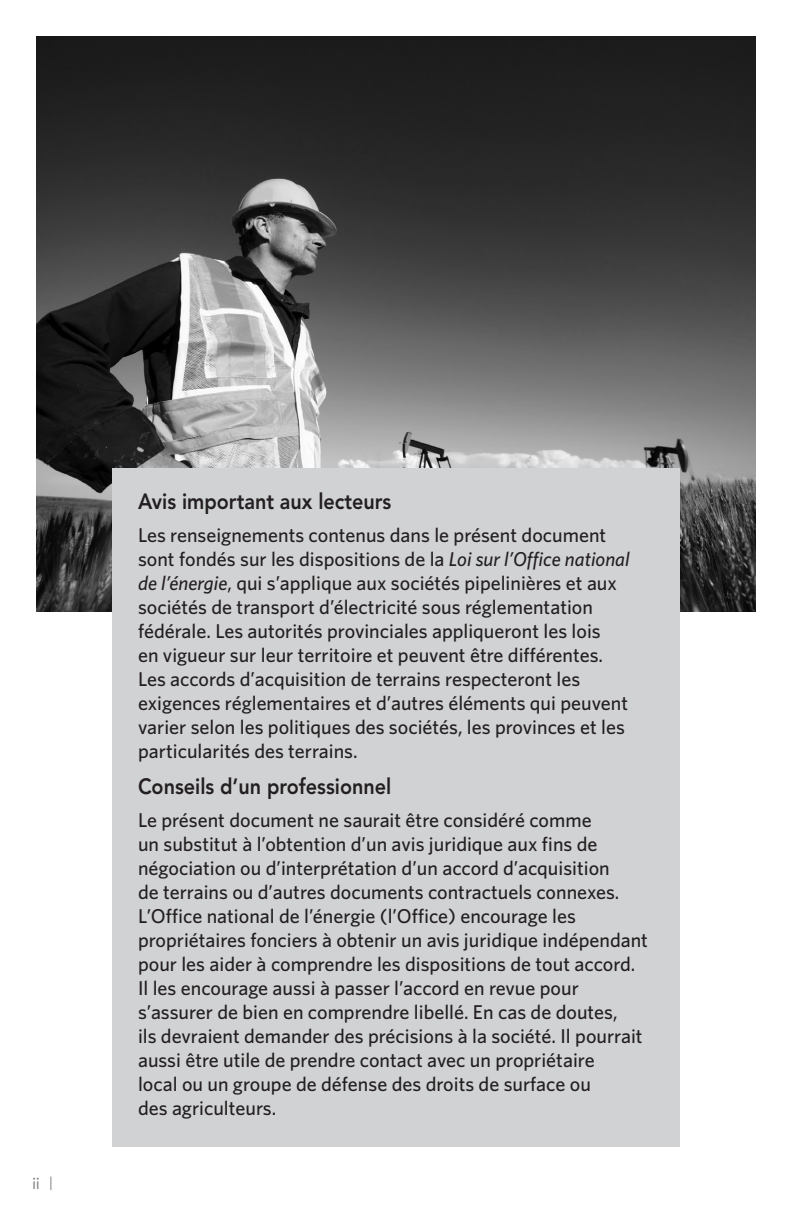
<style>
.page{position:relative;width:792px;height:1224px;background:#fff}
.page>*{position:absolute;margin:0;border:0;box-sizing:border-box;transform-origin:0 0}
.t1{font:800 22px "Avenir LT Std";color:#231f20;scale:.9 1}
.t2{font:500 20px/24px "Whitney";color:#231f20}
.t3{font:500 16px "Avenir LT Std";color:#808285;scale:.9 1}
.s1{font-style:italic}
</style>
<div class="page">
<svg style="left:50px;top:1177px;width:1px;height:13px"></svg>
<img style="left:36px;top:36px;width:720px;height:576px">
<div style="left:112px;top:468px;width:568px;height:679px;background:#d1d2d4"></div>
<p class="t3" style="left:33px;top:1174px;width:9px">ii</p>
<p class="t1" style="left:138px;top:489px;width:283px">Avis important aux lecteurs</p>
<p class="t2" style="left:138px;top:523px;width:493px">Les renseignements contenus dans le présent document sont fondés sur les dispositions de la <span class="s1">Loi sur l’Office national de l’énergie</span>, qui s’applique aux sociétés pipelinières et aux sociétés de transport d’électricité sous réglementation fédérale. Les autorités provinciales appliqueront les lois<br>en vigueur sur leur territoire et peuvent être différentes.<br>Les accords d’acquisition de terrains respecteront les exigences réglementaires et d’autres éléments qui peuvent varier selon les politiques des sociétés, les provinces et les particularités des terrains.</p>
<p class="t1" style="left:138px;top:773px;width:283px">Conseils d’un professionnel</p>
<p class="t2" style="left:138px;top:807px;width:512px">Le présent document ne saurait être considéré comme<br>un substitut à l’obtention d’un avis juridique aux fins de négociation ou d’interprétation d’un accord d’acquisition<br>de terrains ou d’autres documents contractuels connexes.<br>L’Office national de l’énergie (l’Office) encourage les propriétaires fonciers à obtenir un avis juridique indépendant pour les aider à comprendre les dispositions de tout accord.<br>Il les encourage aussi à passer l’accord en revue pour s’assurer de bien en comprendre libellé. En cas de doutes,<br>ils devraient demander des précisions à la société. Il pourrait aussi être utile de prendre contact avec un propriétaire<br>local ou un groupe de défense des droits de surface ou<br>des agriculteurs.</p>
</div>
